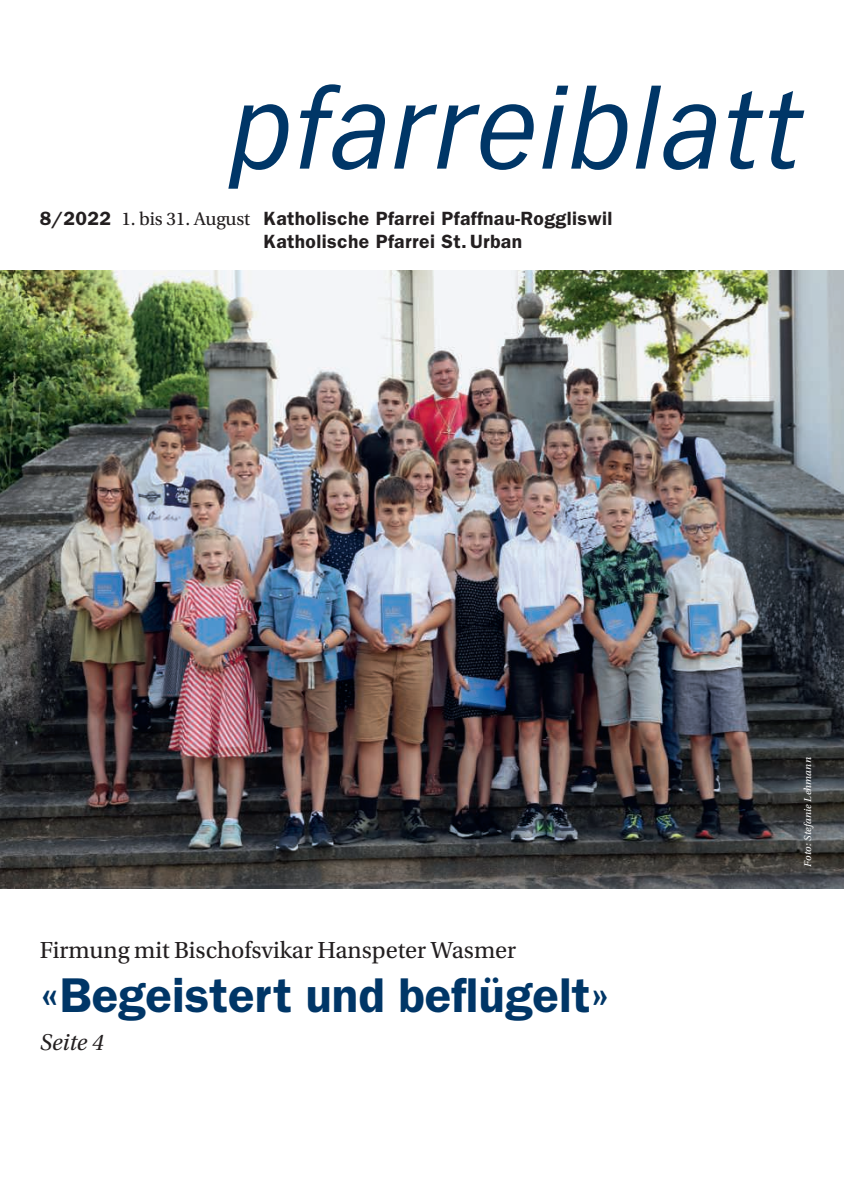
<style>
.page{position:relative;width:844px;height:1191px;background:#fff}
.page>*{position:absolute;margin:0;border:0;box-sizing:border-box;transform-origin:0 0}
.t1{font:600 49px "ITC Franklin Gothic Std";color:#003667}
.t2{font:24.5px "Utopia Std";color:#231f20}
.t3{font:italic 24.15px "Utopia Std";color:#231f20}
.t4{font:600 19.25px/22.8px "ITC Franklin Gothic Std";letter-spacing:.02em;color:#231f20}
.t5{font:italic 10.5px "Utopia Std";letter-spacing:.015em;color:#fff}
.s1{font-family:"Utopia Std";font-weight:400}
</style>
<div class="page">
<svg style="left:228px;top:104px;width:60px;height:85px"></svg>
<svg style="left:299px;top:84px;width:86px;height:86px"></svg>
<svg style="left:394px;top:104px;width:139px;height:66px"></svg>
<svg style="left:542px;top:86px;width:85px;height:84px"></svg>
<svg style="left:635px;top:86px;width:80px;height:84px"></svg>
<svg style="left:728px;top:91px;width:76px;height:78px"></svg>
<img style="left:0;top:270px;width:843px;height:618px">
<p class="t4" style="left:263px;top:207px;width:350px;text-indent:-224px">8/2022 <span class="s1">1. bis 31. August</span> Katholische Pfarrei Pfaffnau-Roggliswil<br>Katholische Pfarrei St. Urban</p>
<p class="t2" style="left:40px;top:937px;width:478px">Firmung mit Bischofsvikar Hanspeter Wasmer</p>
<h1 class="t1" style="left:40px;top:966px;width:571px">«Begeistert und beflügelt»</h1>
<p class="t3" style="left:40px;top:1029px;width:66px">Seite 4</p>
<p class="t5" style="left:801px;top:866px;width:111px;rotate:-90deg">Foto: Stefanie Lehmann</p>
</div>
